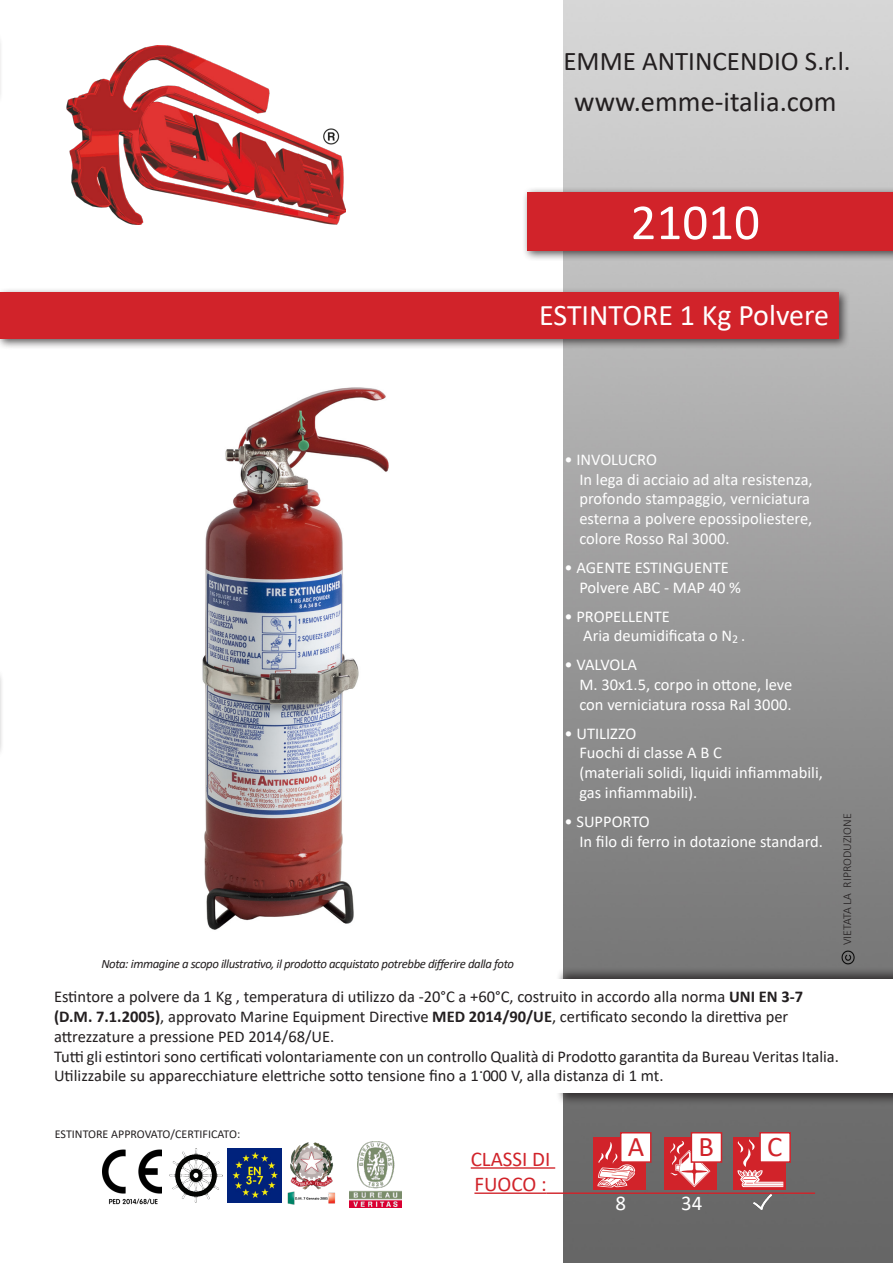
<style>
.page{position:relative;width:893px;height:1263px;background:#fff}
.page>*{position:absolute;margin:0;border:0;box-sizing:border-box;transform-origin:0 0}
.t1{font:51px "Calibri";color:#fff}
.t2{font:30px "Calibri";color:#fff}
.t3{font:28.5px "Calibri";color:#231f20}
.codice_tabella{font:28.5px "Calibri";color:#d1232a}
.t4{font:27px "Calibri";color:#231f20}
.codice_tabella-2{font:21px "Calibri";color:#d1232a}
.codice_tabella-3{font:21px "Calibri";color:#fff}
.codice_tabella-4{font:16.5px/19.8px "Calibri";color:#231f20}
.codice_tabella-5{font:16.5px "Calibri";color:#fff}
.codice_tabella-6{font:italic 12.75px "Calibri";letter-spacing:-.03em;color:#231f20}
.codice_tabella-7{font:12px "Calibri";color:#231f20}
.t5{font:300 12px "Calibri";color:#231f20}
.s1{font-weight:700}
</style>
<div class="page">
<hr style="left:0;top:667px;width:4px;height:93px;background:#f8f8f8">
<hr style="left:0;top:671px;width:1px;height:76px;background:#d2222a">
<img style="left:563px;top:0;width:330px;height:1263px">
<img style="left:67px;top:45px;width:278px;height:180px">
<div style="left:522px;top:187px;width:371px;height:75px;background:#231f20;opacity:.75"></div>
<div style="left:527px;top:192px;width:366px;height:58px;background:#d1232a"></div>
<div style="left:0;top:288px;width:850px;height:62px;background:#231f20;opacity:.75"></div>
<div style="left:0;top:293px;width:839px;height:46px;background:#d1232a"></div>
<hr style="left:0;top:31px;width:3px;height:75px;background:#fafafa">
<hr style="left:0;top:289px;width:1px;height:62px;background:#fff">
<img style="left:840px;top:949px;width:15px;height:16px">
<div style="left:556px;top:976px;width:337px;height:130px;background:#231f20;opacity:.75"></div>
<div style="left:556px;top:967px;width:337px;height:130px;background:#231f20;opacity:.75"></div>
<div style="left:556px;top:979px;width:337px;height:114px;background:#fff"></div>
<hr style="left:471px;top:1167px;width:84px;height:2px;background:#d1232a">
<hr style="left:474px;top:1192px;width:73px;height:2px;background:#d1232a">
<img style="left:102px;top:1149px;width:60px;height:56px">
<img style="left:287px;top:1142px;width:49px;height:63px">
<img style="left:227px;top:1148px;width:54px;height:54px">
<hr style="left:547px;top:1192px;width:268px;height:2px;background:#d1232a">
<img style="left:753px;top:1194px;width:19px;height:16px">
<img style="left:169px;top:1148px;width:54px;height:54px">
<div style="left:594px;top:1137px;width:52px;height:52px;background:#d1232a"></div>
<svg style="left:597px;top:1142px;width:38px;height:45px"></svg>
<div style="left:665px;top:1137px;width:52px;height:52px;background:#d1232a"></div>
<svg style="left:670px;top:1141px;width:40px;height:46px"></svg>
<svg style="left:733px;top:1137px;width:52px;height:52px"></svg>
<svg style="left:737px;top:1139px;width:46px;height:48px;background:#dc5b60"></svg>
<div style="left:691px;top:1132px;width:31px;height:31px;background:#fff;border:2px solid #d1232a"></div>
<div style="left:759px;top:1132px;width:32px;height:31px;background:#fff;border:2px solid #d1232a"></div>
<div style="left:620px;top:1132px;width:31px;height:31px;background:#fff;border:2px solid #d1232a"></div>
<img style="left:349px;top:1141px;width:52px;height:66px">
<img style="left:202px;top:387px;width:187px;height:543px">
<h3 class="t4" style="left:563px;top:43px;width:289px">EMME ANTINCENDIO S.r.l.</h3>
<h3 class="t3" style="left:574px;top:82px;width:264px">www.emme-italia.com</h3>
<p class="t1" style="left:631px;top:187px;width:131px">21010</p>
<p class="t2" style="left:539px;top:294px;width:292px">ESTINTORE 1 Kg Polvere</p>
<p class="codice_tabella-6" style="left:101px;top:954px;width:414px">Nota: immagine a scopo illustrativo, il prodotto acquistato potrebbe differire dalla foto</p>
<p class="codice_tabella-5" style="left:564px;top:448px;width:94px">• INVOLUCRO</p>
<p class="codice_tabella-5" style="left:579px;top:468px;width:235px">In lega di acciaio ad alta resistenza,</p>
<p class="codice_tabella-5" style="left:579px;top:487px;width:232px">profondo stampaggio, verniciatura</p>
<p class="codice_tabella-5" style="left:579px;top:507px;width:234px">esterna a polvere epossipoliestere,</p>
<p class="codice_tabella-5" style="left:579px;top:527px;width:152px">colore Rosso Ral 3000.</p>
<p class="codice_tabella-5" style="left:564px;top:556px;width:166px">• AGENTE ESTINGUENTE</p>
<p class="codice_tabella-5" style="left:579px;top:576px;width:163px">Polvere ABC - MAP 40 %</p>
<p class="codice_tabella-5" style="left:564px;top:604px;width:107px">• PROPELLENTE</p>
<p class="codice_tabella-5" style="left:583px;top:624px;width:164px">Aria deumidificata o N<sub>2</sub> .</p>
<p class="codice_tabella-5" style="left:564px;top:653px;width:74px">• VALVOLA</p>
<p class="codice_tabella-5" style="left:579px;top:673px;width:215px">M. 30x1.5, corpo in ottone, leve</p>
<p class="codice_tabella-5" style="left:579px;top:693px;width:214px">con verniciatura rossa Ral 3000.</p>
<p class="codice_tabella-5" style="left:564px;top:721px;width:74px">• UTILIZZO</p>
<p class="codice_tabella-5" style="left:579px;top:741px;width:144px">Fuochi di classe A B C</p>
<p class="codice_tabella-5" style="left:579px;top:761px;width:245px">(materiali solidi, liquidi infiammabili,</p>
<p class="codice_tabella-5" style="left:579px;top:781px;width:119px">gas infiammabili).</p>
<p class="codice_tabella-5" style="left:564px;top:810px;width:87px">• SUPPORTO</p>
<p class="codice_tabella-5" style="left:579px;top:829px;width:245px">In filo di ferro in dotazione standard.</p>
<p class="t5" style="left:840px;top:945px;width:133px;rotate:-90deg">VIETATA LA RIPRODUZIONE</p>
<p class="codice_tabella-4" style="left:54px;top:986px;width:751px">Estintore a polvere da 1 Kg , temperatura di utilizzo da -20°C a +60°C, costruito in accordo alla norma <span class="s1">UNI EN 3-7</span></p>
<p class="codice_tabella-4" style="left:54px;top:1006px;width:736px"><span class="s1">(D.M. 7.1.2005)</span>, approvato Marine Equipment Directive <span class="s1">MED 2014/90/UE</span>, certificato secondo la direttiva per</p>
<p class="codice_tabella-4" style="left:54px;top:1026px;width:282px">attrezzature a pressione PED 2014/68/UE.</p>
<p class="codice_tabella-4" style="left:54px;top:1046px;width:786px">Tutti gli estintori sono certificati volontariamente con un controllo Qualità di Prodotto garantita da Bureau Veritas Italia.<br>Utilizzabile su apparecchiature elettriche sotto tensione fino a 1 000 V, alla distanza di 1 mt.</p>
<p class="codice_tabella-4" style="left:479px;top:1057px;width:6px">.</p>
<p class="codice_tabella-7" style="left:55px;top:1125px;width:187px">ESTINTORE APPROVATO/CERTIFICATO:</p>
<p class="codice_tabella-2" style="left:471px;top:1144px;width:81px">CLASSI DI</p>
<p class="codice_tabella-2" style="left:474px;top:1169px;width:74px">FUOCO :</p>
<p class="codice_tabella" style="left:628px;top:1127px;width:18px">A</p>
<p class="codice_tabella" style="left:698px;top:1127px;width:17px">B</p>
<p class="codice_tabella" style="left:767px;top:1127px;width:17px">C</p>
<p class="codice_tabella-3" style="left:616px;top:1188px;width:12px">8</p>
<p class="codice_tabella-3" style="left:681px;top:1188px;width:23px">34</p>
</div>
